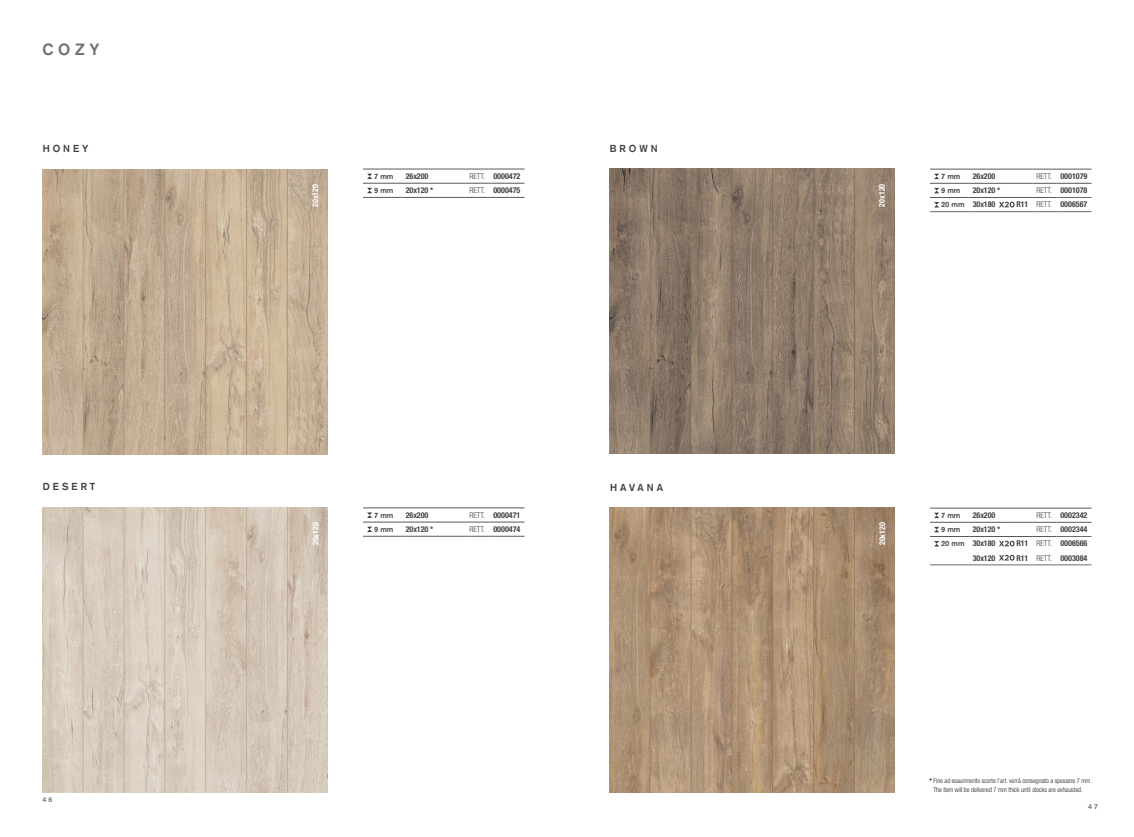
<style>
.page{position:relative;width:1134px;height:837px;background:#fff}
.page>*{position:absolute;margin:0;border:0;box-sizing:border-box;transform-origin:0 0}
.t1{font:700 16px "Akzidenz Grotesk";color:#6d6e70}
.t2{font:700 10px "Akzidenz Grotesk";letter-spacing:.3em;color:#404041}
.t3{font:700 condensed 8.1px "Helvetica Neue LT Std";color:#404041}
.t4{font:700 condensed 8.1px "Helvetica Neue LT Std";color:#fff}
.t5{font:700 condensed 8px "Helvetica Neue LT Std";letter-spacing:-.01em;color:#404041}
.t6{font:700 7.5px "Akzidenz Grotesk";color:#404041}
.t7{font:700 7px "Akzidenz Grotesk";color:#6d6e70}
.t8{font:300 condensed 6.7px/9px "Helvetica Neue LT Std";color:#231f20}
.s1{font-weight:300}
.s2{font-family:"Akzidenz Grotesk";font-stretch:normal;font-size:7.5px}
.s3{font-size:8px}
.s4{font-weight:700}
</style>
<div class="page">
<img style="left:43px;top:507px;width:285px;height:285px">
<hr style="left:363px;top:169px;width:39px;height:1px;background:#58595b">
<hr style="left:402px;top:169px;width:64px;height:1px;background:#58595b">
<svg style="left:466px;top:169px;width:23px;height:1px"></svg>
<hr style="left:489px;top:169px;width:35px;height:1px;background:#58595b">
<hr style="left:363px;top:197px;width:39px;height:1px;background:#58595b">
<hr style="left:402px;top:197px;width:64px;height:1px;background:#58595b">
<svg style="left:466px;top:197px;width:23px;height:1px"></svg>
<hr style="left:489px;top:197px;width:35px;height:1px;background:#58595b">
<hr style="left:363px;top:183px;width:39px;height:1px;background:#58595b">
<hr style="left:402px;top:183px;width:64px;height:1px;background:#58595b">
<svg style="left:466px;top:183px;width:23px;height:1px"></svg>
<hr style="left:489px;top:183px;width:35px;height:1px;background:#58595b">
<svg style="left:367px;top:173px;width:5px;height:6px"></svg>
<svg style="left:367px;top:188px;width:5px;height:5px"></svg>
<hr style="left:363px;top:507px;width:39px;height:1px;background:#58595b">
<hr style="left:402px;top:507px;width:64px;height:1px;background:#58595b">
<svg style="left:466px;top:507px;width:23px;height:1px"></svg>
<hr style="left:489px;top:507px;width:35px;height:1px;background:#58595b">
<hr style="left:363px;top:536px;width:39px;height:1px;background:#58595b">
<hr style="left:402px;top:536px;width:64px;height:1px;background:#58595b">
<svg style="left:466px;top:536px;width:23px;height:1px"></svg>
<hr style="left:489px;top:536px;width:35px;height:1px;background:#58595b">
<hr style="left:363px;top:521px;width:39px;height:1px;background:#58595b">
<hr style="left:402px;top:521px;width:64px;height:1px;background:#58595b">
<svg style="left:466px;top:521px;width:23px;height:1px"></svg>
<hr style="left:489px;top:521px;width:35px;height:1px;background:#58595b">
<svg style="left:367px;top:512px;width:5px;height:5px"></svg>
<svg style="left:367px;top:526px;width:5px;height:6px"></svg>
<img style="left:43px;top:169px;width:285px;height:285px">
<img style="left:609px;top:169px;width:285px;height:285px">
<hr style="left:930px;top:169px;width:39px;height:1px;background:#58595b">
<hr style="left:969px;top:169px;width:64px;height:1px;background:#58595b">
<svg style="left:1033px;top:169px;width:23px;height:1px"></svg>
<hr style="left:1056px;top:169px;width:35px;height:1px;background:#58595b">
<hr style="left:930px;top:197px;width:39px;height:1px;background:#58595b">
<hr style="left:969px;top:197px;width:64px;height:1px;background:#58595b">
<svg style="left:1033px;top:197px;width:23px;height:1px"></svg>
<hr style="left:1056px;top:197px;width:35px;height:1px;background:#696a6c">
<hr style="left:930px;top:211px;width:39px;height:1px;background:#696a6c">
<hr style="left:969px;top:211px;width:64px;height:1px;background:#696a6c">
<svg style="left:1033px;top:211px;width:23px;height:1px"></svg>
<hr style="left:1056px;top:211px;width:35px;height:1px;background:#696a6c">
<hr style="left:930px;top:183px;width:39px;height:1px;background:#58595b">
<hr style="left:969px;top:183px;width:64px;height:1px;background:#58595b">
<svg style="left:1033px;top:183px;width:23px;height:1px"></svg>
<hr style="left:1056px;top:183px;width:35px;height:1px;background:#58595b">
<svg style="left:934px;top:174px;width:5px;height:5px"></svg>
<svg style="left:934px;top:188px;width:5px;height:5px"></svg>
<svg style="left:934px;top:202px;width:5px;height:5px"></svg>
<svg style="left:999px;top:202px;width:16px;height:5px"></svg>
<img style="left:609px;top:507px;width:285px;height:285px">
<hr style="left:930px;top:507px;width:39px;height:1px;background:#58595b">
<hr style="left:969px;top:507px;width:64px;height:1px;background:#58595b">
<svg style="left:1033px;top:507px;width:23px;height:1px"></svg>
<hr style="left:1056px;top:507px;width:35px;height:1px;background:#58595b">
<hr style="left:930px;top:536px;width:39px;height:1px;background:#58595b">
<hr style="left:969px;top:536px;width:64px;height:1px;background:#58595b">
<svg style="left:1033px;top:536px;width:23px;height:1px"></svg>
<hr style="left:1056px;top:536px;width:35px;height:1px;background:#696a6c">
<hr style="left:930px;top:564px;width:39px;height:1px;background:#696a6c">
<hr style="left:969px;top:564px;width:64px;height:1px;background:#696a6c">
<svg style="left:1033px;top:564px;width:23px;height:1px"></svg>
<hr style="left:1056px;top:564px;width:35px;height:1px;background:#696a6c">
<hr style="left:930px;top:522px;width:39px;height:1px;background:#58595b">
<hr style="left:969px;top:522px;width:64px;height:1px;background:#58595b">
<svg style="left:1033px;top:522px;width:23px;height:1px"></svg>
<hr style="left:1056px;top:522px;width:35px;height:1px;background:#58595b">
<svg style="left:934px;top:512px;width:5px;height:6px"></svg>
<svg style="left:934px;top:526px;width:5px;height:6px"></svg>
<svg style="left:934px;top:541px;width:5px;height:5px"></svg>
<svg style="left:999px;top:540px;width:16px;height:6px"></svg>
<svg style="left:999px;top:554px;width:16px;height:6px"></svg>
<h1 class="t1" style="left:43px;top:44px;width:59px">COZY</h1>
<p class="t2" style="left:43px;top:145px;width:47px">HONEY</p>
<p class="t2" style="left:610px;top:145px;width:49px">BROWN</p>
<p class="t6" style="left:374px;top:174px;width:21px">7 mm</p>
<p class="t5" style="left:406px;top:171px;width:24px">26x200</p>
<p class="t3" style="left:470px;top:171px;width:52px"><span class="s1">RETT.</span> 0000472</p>
<p class="t6" style="left:374px;top:188px;width:21px">9 mm</p>
<p class="t5" style="left:406px;top:186px;width:29px">20x120 *</p>
<p class="t3" style="left:470px;top:185px;width:52px"><span class="s1">RETT.</span> 0000475</p>
<p class="t4" style="left:311px;top:207px;width:25px;rotate:-90deg">20x120</p>
<p class="t4" style="left:877px;top:207px;width:25px;rotate:-90deg">20x120</p>
<p class="t6" style="left:941px;top:174px;width:21px">7 mm</p>
<p class="t5" style="left:973px;top:171px;width:24px">26x200</p>
<p class="t3" style="left:1037px;top:171px;width:52px"><span class="s1">RETT.</span> 0001079</p>
<p class="t6" style="left:941px;top:188px;width:21px">9 mm</p>
<p class="t5" style="left:973px;top:186px;width:29px">20x120 *</p>
<p class="t3" style="left:1037px;top:186px;width:52px"><span class="s1">RETT.</span> 0001078</p>
<p class="t5" style="left:941px;top:200px;width:56px"><span class="s2">20 mm</span> 30x180</p>
<p class="t3" style="left:1016px;top:200px;width:73px"><span class="s3">R11</span> <span class="s1">RETT.</span> 0006567</p>
<p class="t2" style="left:43px;top:483px;width:54px">DESERT</p>
<p class="t2" style="left:610px;top:483px;width:55px">HAVANA</p>
<p class="t7" style="left:43px;top:797px;width:11px">4 6</p>
<p class="t4" style="left:311px;top:545px;width:25px;rotate:-90deg">20x120</p>
<p class="t6" style="left:374px;top:512px;width:21px">7 mm</p>
<p class="t5" style="left:406px;top:510px;width:24px">26x200</p>
<p class="t3" style="left:470px;top:510px;width:52px"><span class="s1">RETT.</span> 0000471</p>
<p class="t6" style="left:374px;top:526px;width:21px">9 mm</p>
<p class="t5" style="left:406px;top:524px;width:29px">20x120 *</p>
<p class="t3" style="left:470px;top:524px;width:52px"><span class="s1">RETT.</span> 0000474</p>
<p class="t4" style="left:877px;top:545px;width:25px;rotate:-90deg">20x120</p>
<p class="t6" style="left:941px;top:512px;width:21px">7 mm</p>
<p class="t5" style="left:973px;top:510px;width:24px">26x200</p>
<p class="t3" style="left:1037px;top:510px;width:52px"><span class="s1">RETT.</span> 0002342</p>
<p class="t6" style="left:941px;top:526px;width:21px">9 mm</p>
<p class="t5" style="left:973px;top:524px;width:29px">20x120 *</p>
<p class="t3" style="left:1037px;top:524px;width:52px"><span class="s1">RETT.</span> 0002344</p>
<p class="t5" style="left:941px;top:539px;width:56px"><span class="s2">20 mm</span> 30x180</p>
<p class="t3" style="left:1016px;top:538px;width:73px"><span class="s3">R11</span> <span class="s1">RETT.</span> 0006566</p>
<p class="t5" style="left:973px;top:553px;width:24px">30x120</p>
<p class="t3" style="left:1016px;top:553px;width:73px"><span class="s3">R11</span> <span class="s1">RETT.</span> 0003084</p>
<p class="t8" style="left:933px;top:776px;width:160px;text-indent:-4px"><span class="s4">*</span> Fino ad esaurimento scorte l’art. verrà consegnato a spessore 7 mm.<br>The item will be delivered 7 mm thick until stocks are exhausted.</p>
<p class="t7" style="left:1088px;top:803px;width:11px">4 7</p>
</div>
